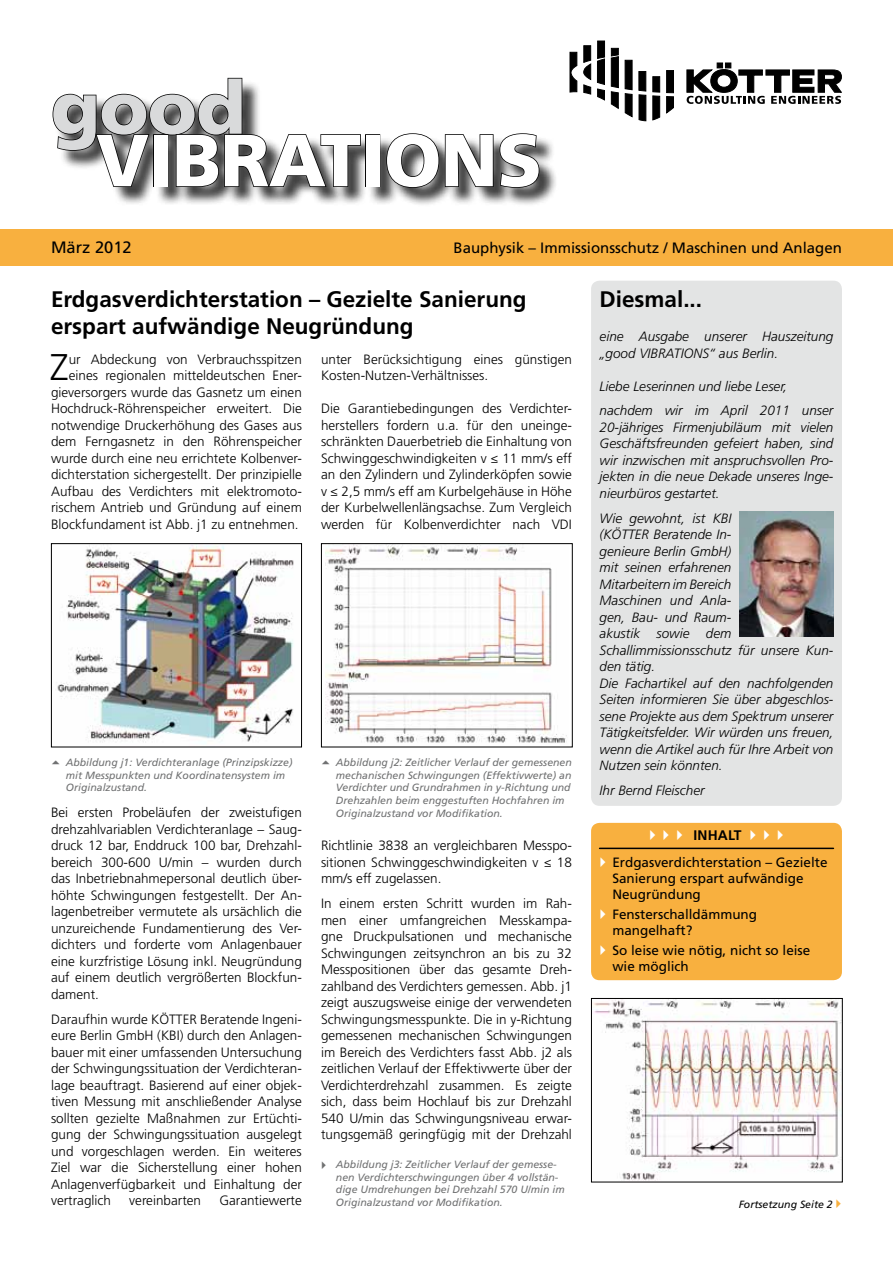
<style>
.page{position:relative;width:893px;height:1263px;background:#fff}
.page>*{position:absolute;margin:0;border:0;box-sizing:border-box;transform-origin:0 0}
.t1{font:900 73.5px "Frutiger";letter-spacing:-.01em;color:#fff}
.t2{font:900 73.5px "Frutiger";color:#d9dadb}
.t3{font:300 37.2px "Frutiger";color:#000}
.t4{font:700 22.5px/27px "Frutiger";color:#000}
.t5{font:16.5px "Frutiger";color:#000}
.t6{font:15px "Frutiger";color:#000}
.t7{font:700 13.8px "Frutiger";letter-spacing:.01em;color:#000}
.t8{font:300 13.5px/16.5px "Frutiger";color:#000;text-align:justify}
.t9{font:italic 300 13.5px/16.5px "Frutiger";color:#000}
.t10{font:13.5px/16.2px "Frutiger";color:#000}
.t11{font:italic 10.5px/12.6px "Frutiger";color:#707172}
.t12{font:italic 10.5px "Frutiger";color:#000}
.s1{font-family:"Myriad Pro";font-weight:400}
</style>
<div class="page">
<div style="left:591px;top:823px;width:251px;height:157px;background:#f8b03f;border-radius:9px"></div>
<div style="left:0;top:230px;width:893px;height:36px;background:#f8b03f"></div>
<div style="left:55px;top:80px;width:503px;height:127px;background:#000;opacity:.75"></div>
<svg style="left:52px;top:77px;width:310px;height:111px"></svg>
<div style="left:365px;top:134px;width:15px;height:53px;border:2px solid #000"></div>
<svg style="left:385px;top:133px;width:155px;height:56px;background:#888"></svg>
<svg style="left:570px;top:41px;width:104px;height:80px"></svg>
<svg style="left:687px;top:63px;width:155px;height:41px"></svg>
<div style="left:591px;top:281px;width:251px;height:525px;background:#e3e4e4;border-radius:9px"></div>
<hr style="left:600px;top:848px;width:233px;height:1px;background:#000">
<img style="left:740px;top:511px;width:93px;height:126px">
<img style="left:57px;top:545px;width:237px;height:198px">
<div style="left:51px;top:543px;width:251px;height:204px;border:1px solid #000"></div>
<img style="left:325px;top:545px;width:242px;height:198px">
<div style="left:321px;top:543px;width:252px;height:204px;border:1px solid #000"></div>
<img style="left:593px;top:1000px;width:248px;height:180px">
<div style="left:591px;top:998px;width:252px;height:184px;border:1px solid #000"></div>
<h1 class="t2" style="left:51px;top:64px;width:196px">GOOD</h1>
<h1 class="t1" style="left:96px;top:116px;width:447px">VIBRATIONS</h1>
<p class="t5" style="left:51px;top:238px;width:82px">März 2012</p>
<p class="t6" style="left:454px;top:239px;width:390px">Bauphysik – Immissionsschutz / Maschinen und Anlagen</p>
<h3 class="t4" style="left:51px;top:285px;width:477px">Erdgasverdichterstation – Gezielte Sanierung erspart aufwändige Neugründung</h3>
<h2 class="t3" style="left:50px;top:346px;width:20px">Z</h2>
<p class="t8" style="left:51px;top:351px;width:252px;text-align:right">ur Abdeckung von Verbrauchsspitzen eines regionalen mitteldeutschen Ener&shy;gieversorgers wurde das Gasnetz um einen Hochdruck-Röhrenspeicher erweitert. Die notwendige Druckerhöhung des Gases aus dem Ferngasnetz in den Röhrenspeicher wurde durch eine neu errichtete Kolbenver&shy;dichterstation sichergestellt. Der prinzipielle Aufbau des Verdichters mit elektromoto&shy;rischem Antrieb und Gründung auf einem Blockfundament ist Abb. j1 zu entnehmen.</p>
<p class="t8" style="left:321px;top:351px;width:252px">unter Berücksichtigung eines günstigen<br>Kosten-Nutzen-Verhältnisses.</p>
<p class="t8" style="left:321px;top:400px;width:252px">Die Garantiebedingungen des Verdichter&shy;herstellers fordern u.a. für den uneinge&shy;schränkten Dauerbetrieb die Einhaltung von Schwinggeschwindigkeiten v <span class="s1">≤</span> 11 mm/s eff an den Zylindern und Zylinderköpfen sowie v <span class="s1">≤</span> 2,5 mm/s eff am Kurbelgehäuse in Höhe der Kurbelwellenlängsachse. Zum Vergleich werden für Kolbenverdichter nach VDI</p>
<p class="t11" style="left:66px;top:756px;width:228px">Abbildung j1: Verdichteranlage (Prinzipskizze) mit Messpunkten und Koordinatensystem im<br>Originalzustand.</p>
<p class="t11" style="left:336px;top:756px;width:237px">Abbildung j2: Zeitlicher Verlauf der gemessenen mechanischen Schwingungen (Effektivwerte) an Verdichter und Grundrahmen in y-Richtung und Drehzahlen beim enggestuften Hochfahren im Originalzustand vor Modifikation.</p>
<p class="t8" style="left:51px;top:804px;width:252px">Bei ersten Probeläufen der zweistufigen drehzahlvariablen Verdichteranlage – Saug&shy;druck 12 bar, Enddruck 100 bar, Drehzahl&shy;bereich 300-600 U/min – wurden durch das Inbetriebnahmepersonal deutlich über&shy;höhte Schwingungen festgestellt. Der An&shy;lagenbetreiber vermutete als ursächlich die unzureichende Fundamentierung des Ver&shy;dichters und forderte vom Anlagenbauer eine kurzfristige Lösung inkl. Neugründung auf einem deutlich vergrößerten Blockfun&shy;dament.</p>
<p class="t8" style="left:51px;top:1010px;width:252px">Daraufhin wurde KÖTTER Beratende Ingeni&shy;eure Berlin GmbH (KBI) durch den Anlagen&shy;bauer mit einer umfassenden Untersuchung der Schwingungssituation der Verdichteran&shy;lage beauftragt. Basierend auf einer objek&shy;tiven Messung mit anschließender Analyse sollten gezielte Maßnahmen zur Ertüchti&shy;gung der Schwingungssituation ausgelegt und vorgeschlagen werden. Ein weiteres Ziel war die Sicherstellung einer hohen Anlagenverfügbarkeit und Einhaltung der vertraglich</p>
<p class="t8" style="left:321px;top:837px;width:252px">Richtlinie 3838 an vergleichbaren Messpo&shy;sitionen Schwinggeschwindigkeiten v <span class="s1">≤</span> 18 mm/s eff zugelassen.</p>
<p class="t8" style="left:321px;top:895px;width:252px">In einem ersten Schritt wurden im Rah&shy;men einer umfangreichen Messkampa&shy;gne Druckpulsationen und mechanische Schwingungen zeitsynchron an bis zu 32<br>Messpositionen über das gesamte Dreh&shy;zahlband des Verdichters gemessen. Abb. j1 zeigt auszugsweise einige der verwendeten Schwingungsmesspunkte. Die in y-Richtung gemessenen mechanischen Schwingungen im Bereich des Verdichters fasst Abb. j2 als zeitlichen Verlauf der Effektivwerte über der Verdichterdrehzahl zusammen. Es zeigte sich, dass beim Hochlauf bis zur Drehzahl 540 U/min das Schwingungsniveau erwar&shy;tungsgemäß geringfügig mit der Drehzahl</p>
<p class="t11" style="left:336px;top:1158px;width:230px">Abbildung j3: Zeitlicher Verlauf der gemesse&shy;nen Verdichterschwingungen über 4 vollstän&shy;dige Umdrehungen bei Drehzahl 570 U/min im Originalzustand vor Modifikation.</p>
<p class="t8" style="left:129px;top:1192px;width:73px">vereinbarten</p>
<p class="t8" style="left:219px;top:1192px;width:84px">Garantiewerte</p>
<h3 class="t4" style="left:600px;top:285px;width:104px">Diesmal...</h3>
<p class="t9" style="left:600px;top:328px;width:235px">eine Ausgabe unserer Hauszeitung „good VIBRATIONS“ aus Berlin.</p>
<p class="t9" style="left:600px;top:374px;width:235px;line-height:24.8px">Liebe Leserinnen und liebe Leser, nachdem wir im April 2011 unser</p>
<p class="t9" style="left:600px;top:419px;width:235px;text-align:justify">20-jähriges Firmenjubiläum mit vielen Geschäftsfreunden gefeiert haben, sind wir inzwischen mit anspruchsvollen Pro&shy;jekten in die neue Dekade unseres Inge&shy;nieurbüros gestartet.</p>
<p class="t9" style="left:600px;top:510px;width:235px">Wie gewohnt, ist KBI<br>(KÖTTER Beratende In-<br>genieure Berlin GmbH)<br>mit seinen erfahrenen<br>Mitarbeitern im Bereich<br>Maschinen und Anla-<br>gen, Bau- und Raum-<br>akustik sowie dem<br>Schallimmissionsschutz für unsere Kun&shy;den tätig.<br>Die Fachartikel auf den nachfolgenden<br>Seiten informieren Sie über abgeschlos&shy;sene Projekte aus dem Spektrum unserer<br>Tätigkeitsfelder. Wir würden uns freuen, wenn die Artikel auch für Ihre Arbeit von<br>Nutzen sein könnten.</p>
<p class="t9" style="left:600px;top:782px;width:107px">Ihr Bernd Fleischer</p>
<p class="t7" style="left:694px;top:827px;width:49px">Inhalt</p>
<p class="t10" style="left:612px;top:854px;width:217px">E rdgasverdichterstation – Gezielte<br>Sanierung erspart aufwändige<br>Neugründung</p>
<p class="t10" style="left:612px;top:906px;width:146px">Fensterschalldämmung mangelhaft?</p>
<p class="t10" style="left:612px;top:942px;width:200px">So leise wie nötig, nicht so leise wie möglich</p>
<p class="t12" style="left:739px;top:1198px;width:95px">Fortsetzung Seite 2</p>
</div>
